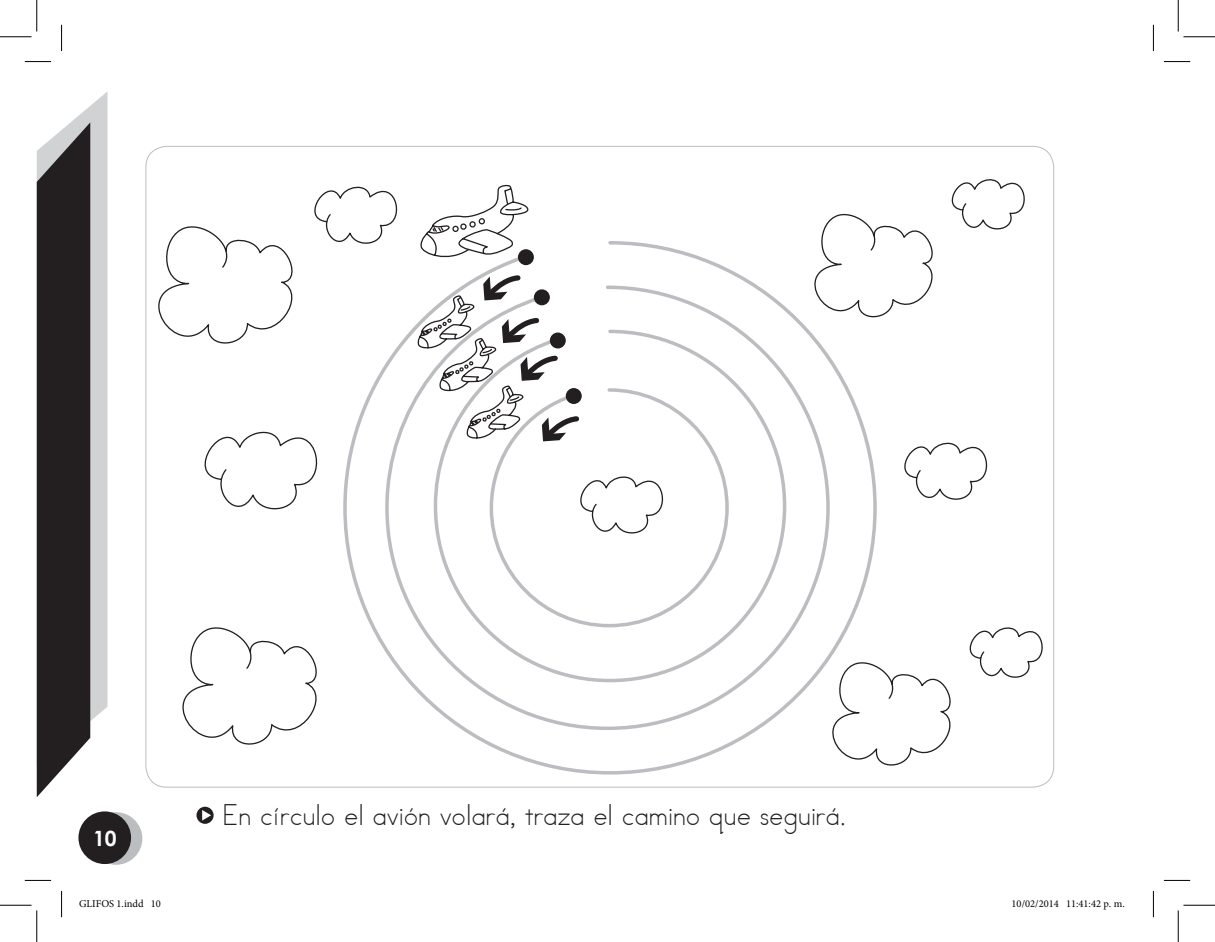
<style>
.page{position:relative;width:1215px;height:942px;background:#fff}
.page>*{position:absolute;margin:0;border:0;box-sizing:border-box;transform-origin:0 0}
.t1{font:26.25px "Abc Print";letter-spacing:.02em;color:#231f20}
.t2{font:700 21px "Century Gothic";color:#fff}
.t3{font:10.5px "Minion Pro";color:#000}
</style>
<div class="page">
<div style="left:90px;top:812px;width:52px;height:52px;background:#bcbdc0;border-radius:50%"></div>
<div style="left:78px;top:811px;width:53px;height:53px;background:#231f20;border-radius:50%"></div>
<svg style="left:71px;top:92px;width:36px;height:646px;background:#d2d2d4"></svg>
<svg style="left:37px;top:122px;width:53px;height:675px;background:#343132"></svg>
<svg style="left:422px;top:184px;width:107px;height:55px"></svg>
<svg style="left:145px;top:174px;width:253px;height:190px"></svg>
<svg style="left:878px;top:627px;width:173px;height:157px"></svg>
<svg style="left:341px;top:239px;width:537px;height:536px"></svg>
<div style="left:518px;top:249px;width:16px;height:16px;background:#231f20;border-radius:50%"></div>
<svg style="left:417px;top:272px;width:165px;height:171px"></svg>
<svg style="left:786px;top:179px;width:239px;height:156px"></svg>
<svg style="left:904px;top:442px;width:84px;height:58px"></svg>
<svg style="left:182px;top:627px;width:135px;height:118px"></svg>
<svg style="left:564px;top:463px;width:109px;height:81px"></svg>
<svg style="left:204px;top:431px;width:114px;height:79px"></svg>
<svg style="left:196px;top:806px;width:18px;height:18px"></svg>
<svg style="left:202px;top:810px;width:9px;height:10px"></svg>
<svg style="left:25px;top:61px;width:26px;height:1px"></svg>
<svg style="left:1163px;top:61px;width:27px;height:1px"></svg>
<svg style="left:25px;top:880px;width:26px;height:1px"></svg>
<svg style="left:1163px;top:880px;width:27px;height:1px"></svg>
<svg style="left:61px;top:25px;width:1px;height:26px"></svg>
<svg style="left:61px;top:891px;width:1px;height:26px"></svg>
<svg style="left:1153px;top:25px;width:1px;height:26px"></svg>
<svg style="left:1153px;top:891px;width:1px;height:26px"></svg>
<hr style="left:0;top:36px;width:32px;height:1px;background:#000">
<hr style="left:1183px;top:36px;width:31px;height:1px;background:#000">
<hr style="left:0;top:905px;width:32px;height:1px;background:#000">
<hr style="left:1183px;top:905px;width:31px;height:1px;background:#000">
<hr style="left:36px;top:0;width:1px;height:32px;background:#000">
<hr style="left:36px;top:910px;width:1px;height:32px;background:#000">
<hr style="left:1177px;top:0;width:1px;height:32px;background:#000">
<hr style="left:1177px;top:910px;width:1px;height:32px;background:#000">
<div style="left:156px;top:899px;width:5px;height:8px;border:1px solid #fff;border-radius:50%"></div>
<svg style="left:156px;top:899px;width:4px;height:8px"></svg>
<p class="t2" style="left:93px;top:822px;width:25px">10</p>
<p class="t1" style="left:223px;top:800px;width:624px">En círculo el avión volará, traza el camino que seguirá.</p>
<p class="t3" style="left:79px;top:896px;width:83px">GLIFOS 1.indd 10</p>
<p class="t3" style="left:1011px;top:896px;width:115px">10/02/2014 11:41:42 p. m.</p>
</div>
